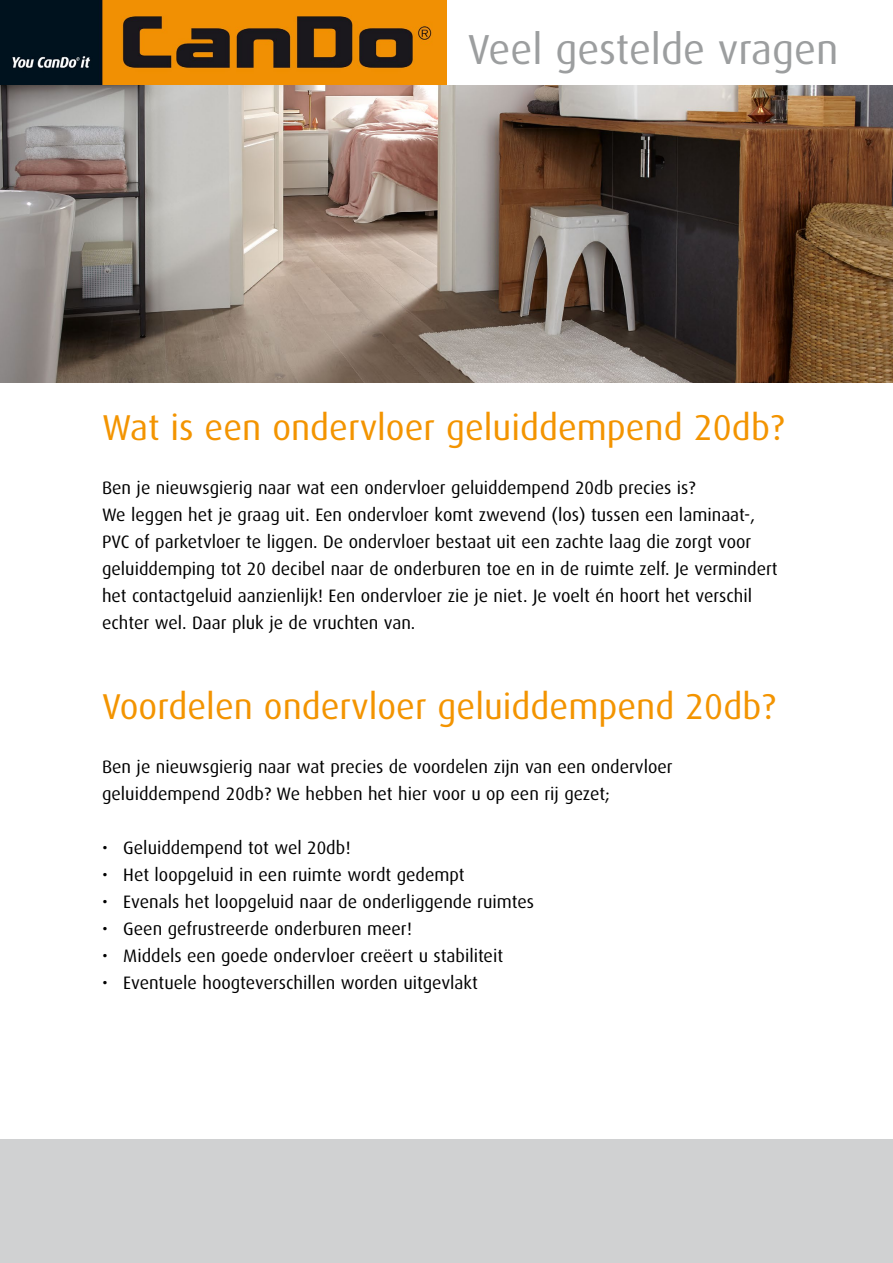
<style>
.page{position:relative;width:893px;height:1263px;background:#fff}
.page>*{position:absolute;margin:0;border:0;box-sizing:border-box;transform-origin:0 0}
.t1{font:42px "Dax";color:#9c9e9f}
.t2{font:36px "Dax";color:#f39400}
.t3{font:18px/27px "Dax";color:#000}
</style>
<div class="page">
<img style="left:0;top:0;width:446px;height:85px">
<div style="left:0;top:1140px;width:893px;height:123px;background:#d0d1d2"></div>
<img style="left:0;top:85px;width:893px;height:298px">
<h1 class="t1" style="left:468px;top:26px;width:372px">Veel gestelde vragen</h1>
<h2 class="t2" style="left:102px;top:408px;width:684px">Wat is een ondervloer geluiddempend 20db?</h2>
<p class="t3" style="left:102px;top:475px;width:677px">Ben je nieuwsgierig naar wat een ondervloer geluiddempend 20db precies is?<br>We leggen het je graag uit. Een ondervloer komt zwevend (los) tussen een laminaat-, PVC of parketvloer te liggen. De ondervloer bestaat uit een zachte laag die zorgt voor geluiddemping tot 20 decibel naar de onderburen toe en in de ruimte zelf. Je vermindert het contactgeluid aanzienlijk! Een ondervloer zie je niet. Je voelt én hoort het verschil echter wel. Daar pluk je de vruchten van.</p>
<h2 class="t2" style="left:102px;top:687px;width:675px">Voordelen ondervloer geluiddempend 20db?</h2>
<p class="t3" style="left:102px;top:754px;width:572px">Ben je nieuwsgierig naar wat precies de voordelen zijn van een ondervloer geluiddempend 20db? We hebben het hier voor u op een rij gezet;</p>
<p class="t3" style="left:102px;top:835px;width:250px">• Geluiddempend tot wel 20db!</p>
<p class="t3" style="left:102px;top:862px;width:364px">• Het loopgeluid in een ruimte wordt gedempt</p>
<p class="t3" style="left:102px;top:889px;width:433px">• Evenals het loopgeluid naar de onderliggende ruimtes</p>
<p class="t3" style="left:102px;top:916px;width:311px">• Geen gefrustreerde onderburen meer!</p>
<p class="t3" style="left:102px;top:943px;width:403px">• Middels een goede ondervloer creëert u stabiliteit</p>
<p class="t3" style="left:102px;top:970px;width:377px">• Eventuele hoogteverschillen worden uitgevlakt</p>
</div>
